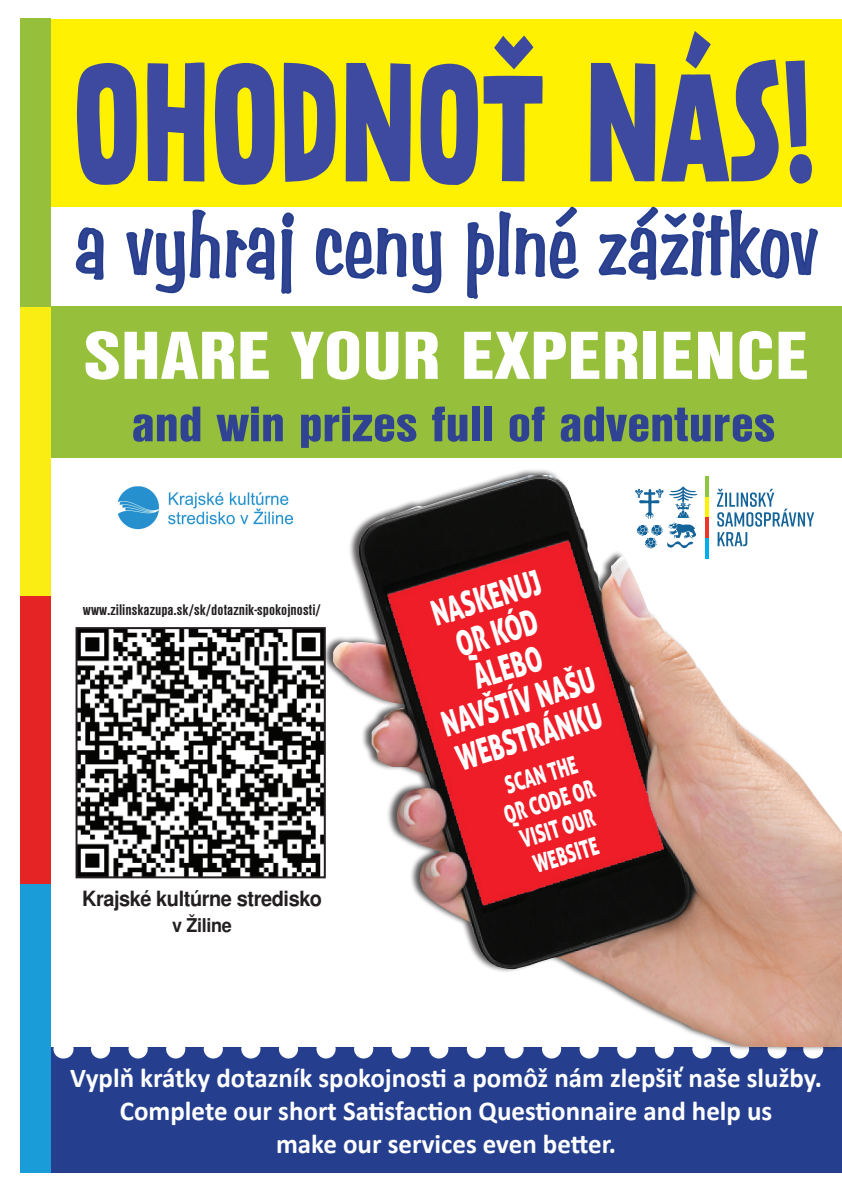
<style>
.page{position:relative;width:842px;height:1191px;background:#fff}
.page>*{position:absolute;margin:0;border:0;box-sizing:border-box;transform-origin:0 0}
.t1{font:900 condensed 70.6px "Nimbus Sans DEE";color:#fff;scale:1.22 1}
.t2{font:900 condensed 52px "Nimbus Sans DEE";color:#304393;scale:1.15 1}
.t3{font:34.8px "Aller Display";color:#fff;scale:.68 1}
.t4{font:700 27.3px "Calibri";color:#fff}
.t5{font:24.6px "Aller Display";color:#fff;scale:.68 1}
.t6{font:700 21px "Nimbus Sans LOT";letter-spacing:-.02em;color:#231f20;scale:.95 1}
.t7{font:700 19px "Nimbus Sans LOT";letter-spacing:-.02em;color:#231f20;scale:.95 1}
.t8{font:700 condensed 16px "Nimbus Sans DOT";color:#231f20;scale:1.15 1}
</style>
<div class="page">
<div style="left:50px;top:1046px;width:792px;height:126px;background:#253f8e"></div>
<div style="left:50px;top:20px;width:792px;height:187px;background:#fff101"></div>
<svg style="left:79px;top:31px;width:727px;height:51px"></svg>
<div style="left:51px;top:306px;width:791px;height:151px;background:#96c03c"></div>
<svg style="left:100px;top:1046px;width:687px;height:12px"></svg>
<svg style="left:63px;top:1046px;width:1px;height:12px"></svg>
<img style="left:79px;top:630px;width:243px;height:245px">
<div style="left:76px;top:627px;width:250px;height:251px;border:2px solid #231f20"></div>
<div style="left:20px;top:18px;width:30px;height:289px;background:#96c03c"></div>
<div style="left:20px;top:595px;width:30px;height:289px;background:#e52425"></div>
<div style="left:20px;top:307px;width:30px;height:288px;background:#f9ed13"></div>
<div style="left:20px;top:884px;width:30px;height:288px;background:#1a9cd8"></div>
<svg style="left:75px;top:82px;width:743px;height:217px"></svg>
<img style="left:117px;top:486px;width:175px;height:44px">
<div style="left:322px;top:468px;width:520px;height:583px;background:#231f20;opacity:.75"></div>
<img style="left:333px;top:475px;width:509px;height:572px">
<p class="t1" style="left:84px;top:315px;width:596px">SHARE YOUR EXPERIENCE</p>
<p class="t2" style="left:132px;top:394px;width:561px">and win prizes full of adventures</p>
<p class="t8" style="left:83px;top:601px;width:208px">www.zilinskazupa.sk/sk/dotaznik-spokojnosti/</p>
<p class="t6" style="left:82px;top:885px;width:254px">Krajské kultúrne stredisko</p>
<p class="t7" style="left:172px;top:914px;width:64px">v Žiline</p>
<p class="t3" style="left:426px;top:593px;width:167px;rotate:-17deg">NASKENUJ</p>
<p class="t3" style="left:450px;top:623px;width:125px;rotate:-17deg">QR KÓD</p>
<p class="t3" style="left:468px;top:656px;width:105px;rotate:-17deg">ALEBO</p>
<p class="t3" style="left:436px;top:703px;width:235px;rotate:-17deg">NAVŠTÍV NAŠU</p>
<p class="t3" style="left:451px;top:737px;width:223px;rotate:-17deg">WEBSTRÁNKU</p>
<p class="t5" style="left:501px;top:770px;width:111px;rotate:-17deg">SCAN THE</p>
<p class="t5" style="left:500px;top:800px;width:140px;rotate:-17deg">QR CODE OR</p>
<p class="t5" style="left:516px;top:824px;width:115px;rotate:-17deg">VISIT OUR</p>
<p class="t5" style="left:530px;top:849px;width:99px;rotate:-17deg">WEBSITE</p>
<p class="t4" style="left:70px;top:1060px;width:753px">Vyplň krátky dotazník spokojnosti a pomôž nám zlepšiť naše služby.</p>
<p class="t4" style="left:120px;top:1093px;width:654px">Complete our short Satisfaction Questionnaire and help us</p>
<p class="t4" style="left:276px;top:1126px;width:342px">make our services even better.</p>
</div>
